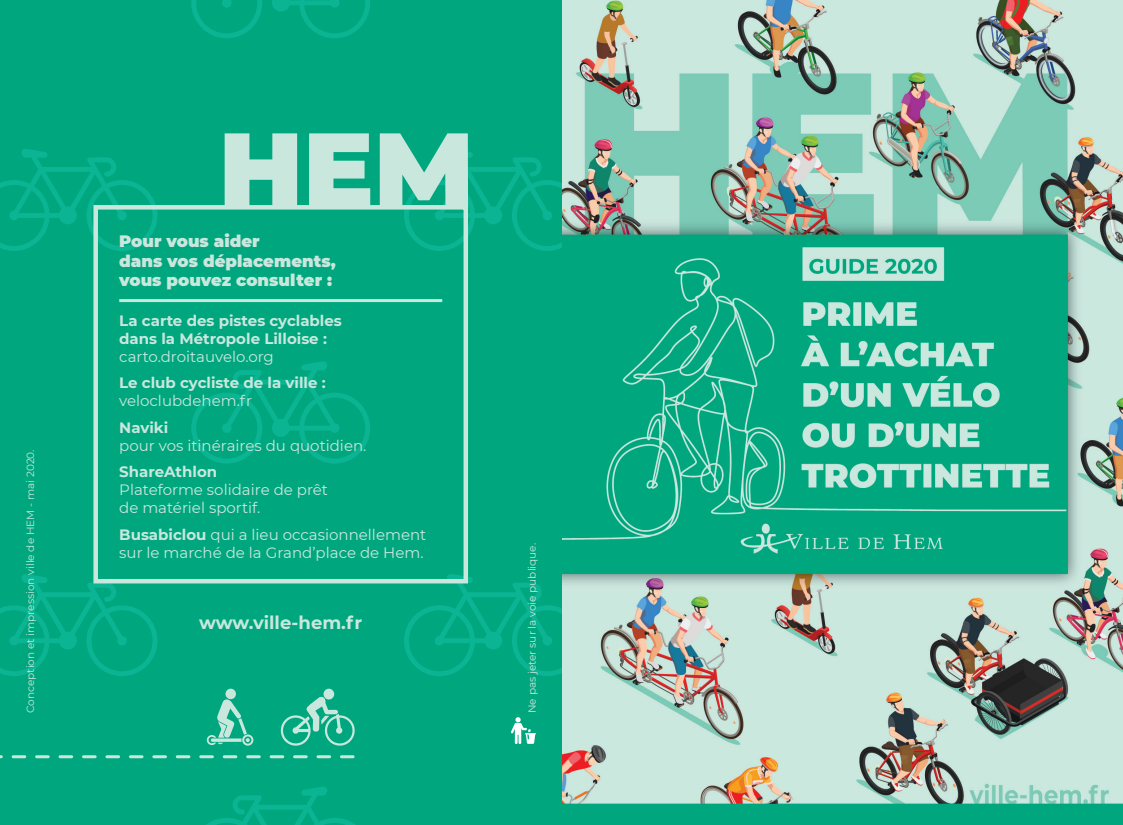
<style>
.page{position:relative;width:1123px;height:825px;background:#fff}
.page>*{position:absolute;margin:0;border:0;box-sizing:border-box;transform-origin:0 0}
.t1{font:700 18px "Montserrat";color:#cae7de}
.t2{font:900 16.5px/19.8px "Montserrat";color:#cae7de}
.t3{font:15px/18px "Montserrat";color:#cae7de}
.t4{font:700 15px/18px "Montserrat";color:#cae7de}
.t5{font:10.5px "Montserrat";color:#cae7de}
.s1{font-weight:700}
</style>
<div class="page">
<img style="left:561px;top:0;width:562px;height:825px">
<div style="left:0;top:0;width:561px;height:825px;background:#00a77e"></div>
<svg style="left:191px;top:0;width:71px;height:38px"></svg>
<svg style="left:0;top:149px;width:157px;height:102px"></svg>
<svg style="left:0;top:574px;width:157px;height:102px"></svg>
<svg style="left:272px;top:0;width:98px;height:38px"></svg>
<svg style="left:206px;top:787px;width:149px;height:38px"></svg>
<svg style="left:191px;top:361px;width:179px;height:103px"></svg>
<svg style="left:404px;top:574px;width:157px;height:102px"></svg>
<hr style="left:119px;top:299px;width:323px;height:3px;background:#cae7de">
<div style="left:93px;top:205px;width:375px;height:378px;border:4px solid #cae7de"></div>
<svg style="left:225px;top:133px;width:336px;height:118px"></svg>
<div style="left:225px;top:689px;width:11px;height:10px;background:#cae7de;border-radius:50%"></div>
<svg style="left:207px;top:699px;width:46px;height:47px"></svg>
<div style="left:323px;top:689px;width:11px;height:10px;background:#cae7de;border-radius:50%"></div>
<svg style="left:280px;top:696px;width:75px;height:50px"></svg>
<svg style="left:0;top:755px;width:353px;height:3px"></svg>
<svg style="left:511px;top:717px;width:25px;height:27px"></svg>
<p class="t5" style="left:23px;top:713px;width:265px;rotate:-90deg">Conception et impression ville de HEM - mai 2020.</p>
<p class="t2" style="left:119px;top:230px;width:218px">Pour vous aider<br>dans vos déplacements, vous pouvez consulter :</p>
<p class="t4" style="left:119px;top:311px;width:224px">La carte des pistes cyclables dans la Métropole Lilloise :</p>
<p class="t3" style="left:119px;top:347px;width:156px">carto.droitauvelo.org</p>
<p class="t4" style="left:119px;top:373px;width:208px">Le club cycliste de la ville :</p>
<p class="t3" style="left:119px;top:391px;width:134px">veloclubdehem.fr</p>
<p class="t4" style="left:119px;top:418px;width:51px">Naviki</p>
<p class="t3" style="left:119px;top:436px;width:249px">pour vos itinéraires du quotidien.</p>
<p class="t4" style="left:119px;top:462px;width:99px">ShareAthlon</p>
<p class="t3" style="left:119px;top:480px;width:210px">Plateforme solidaire de prêt de matériel sportif.</p>
<p class="t3" style="left:119px;top:525px;width:308px"><span class="s1">Busabiclou</span> qui a lieu occasionnellement sur le marché de la Grand’place de Hem.</p>
<p class="t1" style="left:199px;top:609px;width:164px">www.ville-hem.fr</p>
<p class="t5" style="left:525px;top:713px;width:172px;rotate:-90deg">Ne pas jeter sur la voie publique.</p>
</div>
